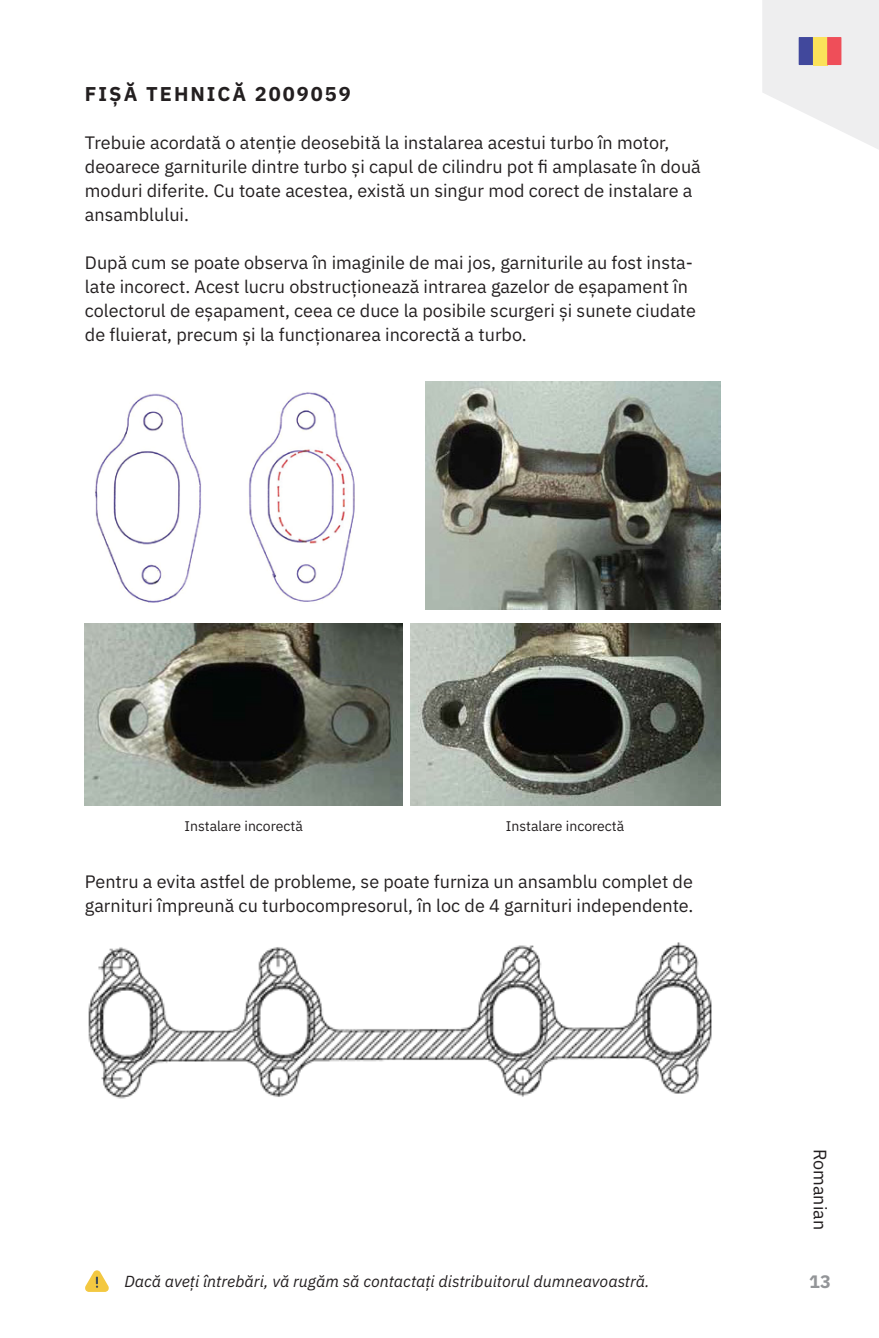
<style>
.page{position:relative;width:879px;height:1338px;background:#fff}
.page>*{position:absolute;margin:0;border:0;box-sizing:border-box;transform-origin:0 0}
.t1{font:700 20px "IBM Plex Sans";letter-spacing:.1em;color:#231f20}
.t2{font:18px/24px "IBM Plex Sans";color:#231f20}
.t3{font:700 18px "IBM Plex Sans";color:#939598}
.t4{font:italic 16px "IBM Plex Sans";color:#231f20}
.t5{font:14px "IBM Plex Sans";color:#231f20}
</style>
<div class="page">
<svg style="left:85px;top:1270px;width:24px;height:22px"></svg>
<svg style="left:762px;top:0;width:117px;height:150px"></svg>
<img style="left:95px;top:391px;width:260px;height:212px">
<img style="left:426px;top:381px;width:294px;height:229px">
<img style="left:85px;top:624px;width:317px;height:182px">
<img style="left:410px;top:624px;width:310px;height:182px">
<img style="left:88px;top:942px;width:624px;height:157px">
<p class="t1" style="left:85px;top:78px;width:267px">FIȘĂ TEHNICĂ 2009059</p>
<p class="t2" style="left:85px;top:129px;width:617px">Trebuie acordată o atenție deosebită la instalarea acestui turbo în motor, deoarece garniturile dintre turbo și capul de cilindru pot fi amplasate în două moduri diferite. Cu toate acestea, există un singur mod corect de instalare a ansamblului.</p>
<p class="t2" style="left:85px;top:249px;width:613px">După cum se poate observa în imaginile de mai jos, garniturile au fost insta&shy;late incorect. Acest lucru obstrucționează intrarea gazelor de eșapament în colectorul de eșapament, ceea ce duce la posibile scurgeri și sunete ciudate de fluierat, precum și la funcționarea incorectă a turbo.</p>
<p class="t5" style="left:184px;top:815px;width:120px">Instalare incorectă</p>
<p class="t5" style="left:506px;top:815px;width:120px">Instalare incorectă</p>
<p class="t2" style="left:85px;top:868px;width:610px">Pentru a evita astfel de probleme, se poate furniza un ansamblu complet de garnituri împreună cu turbocompresorul, în loc de 4 garnituri independente.</p>
<p class="t4" style="left:124px;top:1269px;width:527px">Dacă aveți întrebări, vă rugăm să contactați distribuitorul dumneavoastră.</p>
<p class="t2" style="left:834px;top:1149px;width:83px;rotate:90deg">Romanian</p>
<p class="t3" style="left:809px;top:1268px;width:23px">13</p>
</div>
